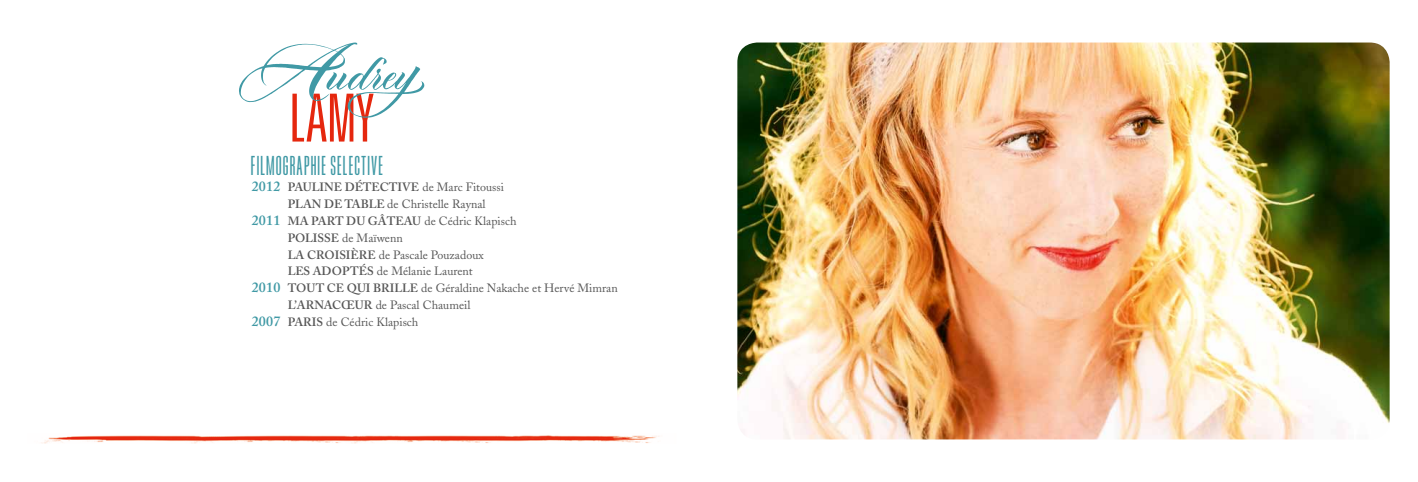
<style>
.page{position:relative;width:1418px;height:482px;background:#fff}
.page>*{position:absolute;margin:0;border:0;box-sizing:border-box;transform-origin:0 0}
.t1{font:28.7px "Bee Three";letter-spacing:.04em;color:#4099a5}
.t2{font:12px "Adobe Caslon";color:#565656}
.t3{font:600 12px "Adobe Caslon";color:#565656}
.s1{font-size:14px;color:#4099a5}
.s2{font-weight:400}
.s3{font-weight:600}
.s4{font-weight:600;font-size:14px;color:#4099a5}
</style>
<div class="page">
<img style="left:41px;top:435px;width:618px;height:9px">
<svg style="left:239px;top:42px;width:185px;height:100px"></svg>
<img style="left:737px;top:43px;width:652px;height:396px">
<h1 class="t1" style="left:251px;top:146px;width:134px">FILMOGRAPHIE SELECTIVE</h1>
<p class="t3" style="left:252px;top:180px;width:254px"><span class="s1">2012</span> PAULINE DÉTECTIVE <span class="s2">de Marc Fitoussi</span></p>
<p class="t2" style="left:288px;top:197px;width:199px"><span class="s3">PLAN DE TABLE</span> de Christelle Raynal</p>
<p class="t2" style="left:252px;top:214px;width:266px"><span class="s4">2011</span> <span class="s3">MA PART DU GÂTEAU</span> de Cédric Klapisch</p>
<p class="t2" style="left:288px;top:231px;width:117px"><span class="s3">POLISSE</span> de Maïwenn</p>
<p class="t2" style="left:288px;top:247px;width:198px"><span class="s3">LA CROISIÈRE</span> de Pascale Pouzadoux</p>
<p class="t2" style="left:288px;top:264px;width:186px"><span class="s3">LES ADOPTÉS</span> de Mélanie Laurent</p>
<p class="t2" style="left:252px;top:281px;width:367px"><span class="s4">2010</span> <span class="s3">TOUT CE QUI BRILLE</span> de Géraldine Nakache et Hervé Mimran</p>
<p class="t2" style="left:288px;top:298px;width:184px"><span class="s3">L’ARNACŒUR</span> de Pascal Chaumeil</p>
<p class="t2" style="left:252px;top:315px;width:168px"><span class="s4">2007</span> <span class="s3">PARIS</span> de Cédric Klapisch</p>
</div>
